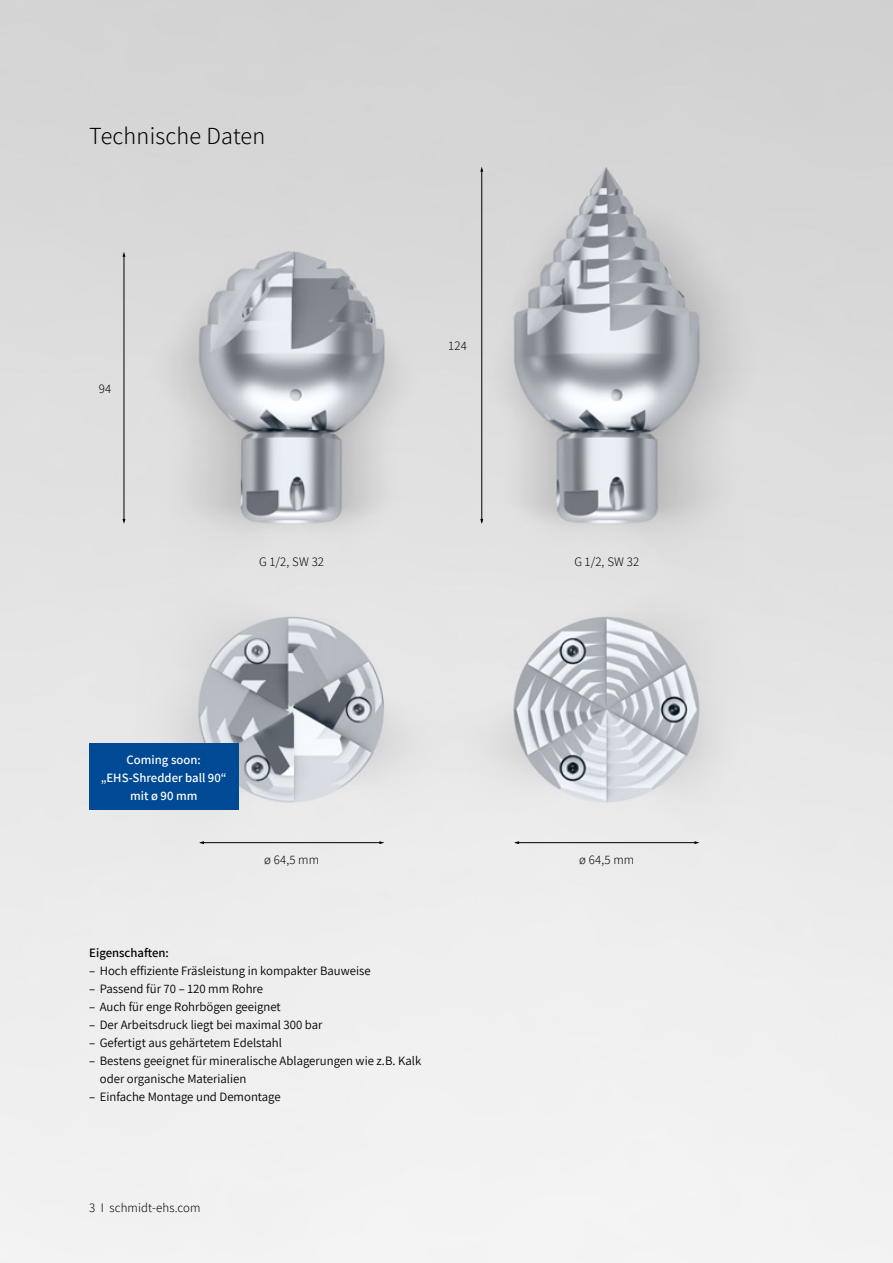
<style>
.page{position:relative;width:893px;height:1263px;background:#fff}
.page>*{position:absolute;margin:0;border:0;box-sizing:border-box;transform-origin:0 0}
.t1{font:300 24px "Assistant";letter-spacing:.01em;color:#000}
.t2{font:12.75px/18px "Assistant";color:#000}
.t3{font:300 12.75px "Assistant";letter-spacing:.01em;color:#000}
.t4{font:600 12.75px/18px "Assistant";color:#fff;text-align:center}
.t5{font:600 12.75px "Assistant";color:#000}
</style>
<div class="page">
<img style="left:0;top:0;width:893px;height:1263px">
<hr style="left:200px;top:842px;width:180px;height:1px;background:#000">
<svg style="left:199px;top:841px;width:5px;height:3px"></svg>
<svg style="left:379px;top:841px;width:5px;height:3px"></svg>
<hr style="left:516px;top:842px;width:179px;height:1px;background:#000">
<svg style="left:514px;top:841px;width:5px;height:3px"></svg>
<svg style="left:694px;top:841px;width:5px;height:3px"></svg>
<hr style="left:124px;top:255px;width:1px;height:265px;background:#000">
<svg style="left:122px;top:519px;width:3px;height:5px"></svg>
<svg style="left:122px;top:252px;width:3px;height:5px"></svg>
<hr style="left:481px;top:171px;width:1px;height:351px;background:#000">
<svg style="left:480px;top:519px;width:3px;height:5px"></svg>
<svg style="left:480px;top:167px;width:3px;height:5px"></svg>
<div style="left:89px;top:744px;width:149px;height:66px;background:#004994"></div>
<h1 class="t1" style="left:89px;top:119px;width:178px">Technische Daten</h1>
<p class="t3" style="left:99px;top:380px;width:14px">94</p>
<p class="t3" style="left:449px;top:337px;width:20px">124</p>
<p class="t3" style="left:259px;top:553px;width:66px">G 1/2, SW 32</p>
<p class="t3" style="left:574px;top:553px;width:66px">G 1/2, SW 32</p>
<p class="t4" style="left:101px;top:750px;width:128px">Coming soon: „EHS-Shredder ball 90“ mit ø 90 mm</p>
<p class="t3" style="left:264px;top:851px;width:57px">ø 64,5 mm</p>
<p class="t3" style="left:579px;top:851px;width:57px">ø 64,5 mm</p>
<p class="t5" style="left:89px;top:944px;width:81px">Eigenschaften:</p>
<p class="t2" style="left:89px;top:961px;width:283px">– Hoch effiziente Fräsleistung in kompakter Bauweise</p>
<p class="t2" style="left:89px;top:979px;width:175px">– Passend für 70 – 120 mm Rohre</p>
<p class="t2" style="left:89px;top:997px;width:193px">– Auch für enge Rohrbögen geeignet</p>
<p class="t2" style="left:89px;top:1015px;width:235px">– Der Arbeitsdruck liegt bei maximal 300 bar</p>
<p class="t2" style="left:89px;top:1033px;width:194px">– Gefertigt aus gehärtetem Edelstahl</p>
<p class="t2" style="left:100px;top:1051px;width:323px;text-indent:-11px">– Bestens geeignet für mineralische Ablagerungen wie z.B. Kalk oder organische Materialien</p>
<p class="t2" style="left:89px;top:1087px;width:193px">– Einfache Montage und Demontage</p>
<p class="t3" style="left:89px;top:1199px;width:113px">3 I schmidt-ehs.com</p>
</div>
